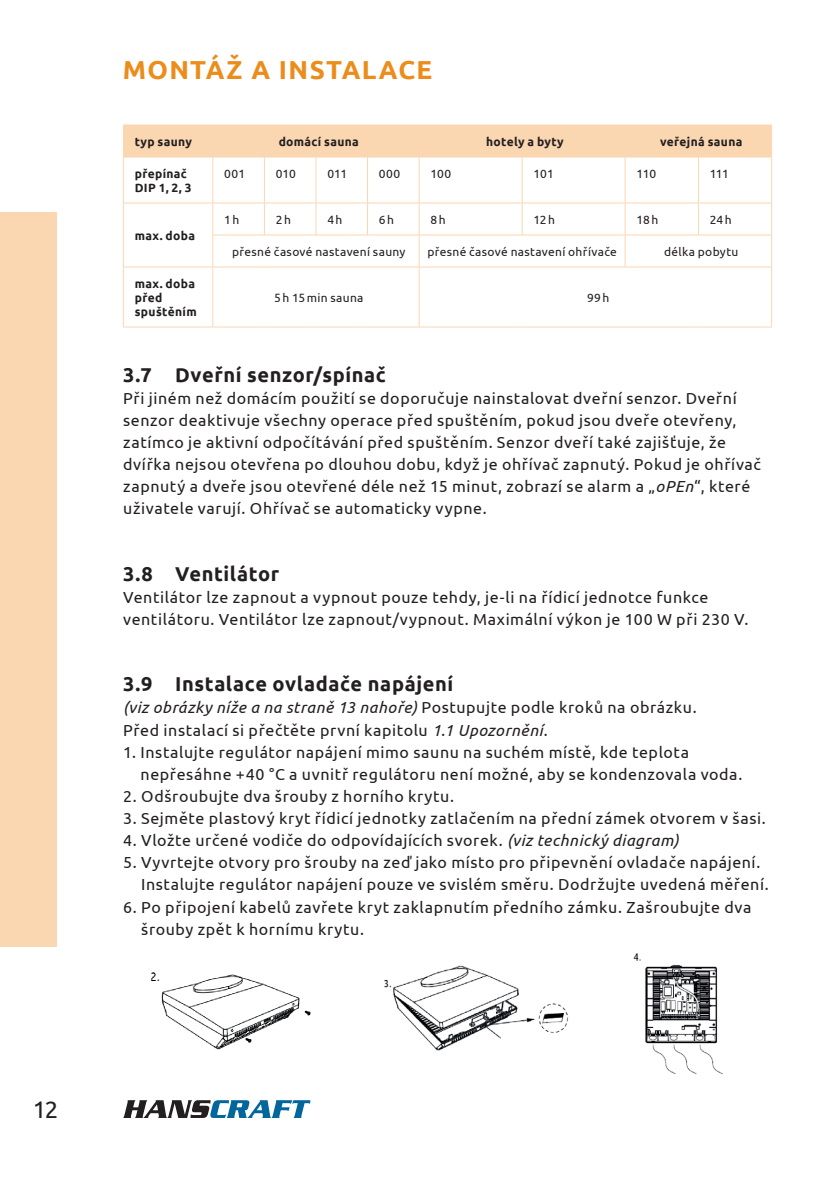
<style>
.page{position:relative;width:840px;height:1191px;background:#fff}
.page>*{position:absolute;margin:0;border:0;box-sizing:border-box;transform-origin:0 0}
.t1{font:700 26px "Ubuntu";letter-spacing:.05em;color:#eb8c1b}
.t2{font:24px "Ubuntu";color:#231f20}
.t3{font:700 20px "Ubuntu";letter-spacing:.03em;color:#231f20}
.t4{font:16px/22.2px "Ubuntu";letter-spacing:.035em;color:#231f20}
.t5{font:12px "Ubuntu";letter-spacing:.025em;color:#231f20}
.t6{font:700 12px/14px "Ubuntu";letter-spacing:.03em;color:#231f20}
.s1{font-style:italic}
</style>
<div class="page">
<div style="left:0;top:213px;width:57px;height:734px;background:#fad7b1"></div>
<svg style="left:123px;top:1100px;width:187px;height:18px"></svg>
<div style="left:124px;top:126px;width:646px;height:31px;background:#fad7b1"></div>
<hr style="left:212px;top:125px;width:1px;height:32px;background:#fad7b1">
<hr style="left:123px;top:157px;width:90px;height:1px;background:#fad7b1">
<hr style="left:123px;top:157px;width:1px;height:46px;background:#fad7b1">
<hr style="left:213px;top:157px;width:51px;height:1px;background:#fad7b1">
<hr style="left:212px;top:157px;width:1px;height:46px;background:#fad7b1">
<hr style="left:264px;top:157px;width:52px;height:1px;background:#fad7b1">
<hr style="left:264px;top:157px;width:1px;height:46px;background:#fad7b1">
<hr style="left:316px;top:157px;width:51px;height:1px;background:#fad7b1">
<hr style="left:315px;top:157px;width:1px;height:46px;background:#fad7b1">
<hr style="left:367px;top:157px;width:52px;height:1px;background:#fad7b1">
<hr style="left:367px;top:157px;width:1px;height:46px;background:#fad7b1">
<hr style="left:419px;top:157px;width:103px;height:1px;background:#fad7b1">
<hr style="left:418px;top:157px;width:1px;height:46px;background:#fad7b1">
<hr style="left:522px;top:157px;width:102px;height:1px;background:#fad7b1">
<hr style="left:521px;top:157px;width:1px;height:46px;background:#fad7b1">
<hr style="left:624px;top:157px;width:74px;height:1px;background:#fad7b1">
<hr style="left:624px;top:157px;width:1px;height:46px;background:#fad7b1">
<hr style="left:698px;top:157px;width:73px;height:1px;background:#fad7b1">
<hr style="left:697px;top:157px;width:1px;height:46px;background:#fad7b1">
<hr style="left:770px;top:157px;width:1px;height:46px;background:#fad7b1">
<hr style="left:123px;top:203px;width:90px;height:1px;background:#fad7b1">
<hr style="left:123px;top:203px;width:1px;height:32px;background:#fad7b1">
<hr style="left:213px;top:203px;width:51px;height:1px;background:#fad7b1">
<hr style="left:212px;top:203px;width:1px;height:32px;background:#fad7b1">
<hr style="left:264px;top:203px;width:52px;height:1px;background:#fad7b1">
<hr style="left:264px;top:203px;width:1px;height:32px;background:#fad7b1">
<hr style="left:316px;top:203px;width:51px;height:1px;background:#fad7b1">
<hr style="left:315px;top:203px;width:1px;height:32px;background:#fad7b1">
<hr style="left:367px;top:203px;width:52px;height:1px;background:#fad7b1">
<hr style="left:367px;top:203px;width:1px;height:32px;background:#fad7b1">
<hr style="left:419px;top:203px;width:103px;height:1px;background:#fad7b1">
<hr style="left:418px;top:203px;width:1px;height:32px;background:#fad7b1">
<hr style="left:522px;top:203px;width:102px;height:1px;background:#fad7b1">
<hr style="left:521px;top:203px;width:1px;height:32px;background:#fad7b1">
<hr style="left:624px;top:203px;width:74px;height:1px;background:#fad7b1">
<hr style="left:624px;top:203px;width:1px;height:32px;background:#fad7b1">
<hr style="left:698px;top:203px;width:73px;height:1px;background:#fad7b1">
<hr style="left:697px;top:203px;width:1px;height:32px;background:#fad7b1">
<hr style="left:770px;top:203px;width:1px;height:32px;background:#fad7b1">
<hr style="left:123px;top:235px;width:1px;height:32px;background:#fad7b1">
<hr style="left:212px;top:235px;width:52px;height:1px;background:#fad7b1">
<hr style="left:212px;top:235px;width:1px;height:32px;background:#fad7b1">
<hr style="left:264px;top:235px;width:52px;height:1px;background:#fad7b1">
<hr style="left:316px;top:235px;width:51px;height:1px;background:#fad7b1">
<hr style="left:367px;top:235px;width:52px;height:1px;background:#fad7b1">
<hr style="left:419px;top:235px;width:103px;height:1px;background:#fad7b1">
<hr style="left:418px;top:235px;width:1px;height:32px;background:#fad7b1">
<hr style="left:522px;top:235px;width:102px;height:1px;background:#fad7b1">
<hr style="left:624px;top:235px;width:74px;height:1px;background:#fad7b1">
<hr style="left:624px;top:235px;width:1px;height:32px;background:#fad7b1">
<hr style="left:698px;top:235px;width:73px;height:1px;background:#fad7b1">
<hr style="left:770px;top:235px;width:1px;height:32px;background:#fad7b1">
<hr style="left:123px;top:267px;width:90px;height:1px;background:#fad7b1">
<hr style="left:123px;top:267px;width:1px;height:60px;background:#fad7b1">
<hr style="left:213px;top:267px;width:51px;height:1px;background:#fad7b1">
<hr style="left:212px;top:267px;width:1px;height:60px;background:#fad7b1">
<hr style="left:264px;top:267px;width:52px;height:1px;background:#fad7b1">
<hr style="left:316px;top:267px;width:51px;height:1px;background:#fad7b1">
<hr style="left:367px;top:267px;width:52px;height:1px;background:#fad7b1">
<hr style="left:419px;top:267px;width:103px;height:1px;background:#fad7b1">
<hr style="left:418px;top:267px;width:1px;height:60px;background:#fad7b1">
<hr style="left:522px;top:267px;width:102px;height:1px;background:#fad7b1">
<hr style="left:624px;top:267px;width:74px;height:1px;background:#fad7b1">
<hr style="left:698px;top:267px;width:73px;height:1px;background:#fad7b1">
<hr style="left:770px;top:267px;width:1px;height:60px;background:#fad7b1">
<hr style="left:123px;top:327px;width:90px;height:1px;background:#fad7b1">
<hr style="left:213px;top:327px;width:51px;height:1px;background:#fad7b1">
<hr style="left:264px;top:327px;width:52px;height:1px;background:#fad7b1">
<hr style="left:316px;top:327px;width:51px;height:1px;background:#fad7b1">
<hr style="left:367px;top:327px;width:52px;height:1px;background:#fad7b1">
<hr style="left:419px;top:327px;width:103px;height:1px;background:#fad7b1">
<hr style="left:522px;top:327px;width:102px;height:1px;background:#fad7b1">
<hr style="left:624px;top:327px;width:74px;height:1px;background:#fad7b1">
<hr style="left:698px;top:327px;width:73px;height:1px;background:#fad7b1">
<hr style="left:123px;top:125px;width:90px;height:1px;background:#fad7b1">
<hr style="left:123px;top:125px;width:1px;height:32px;background:#fad7b1">
<hr style="left:213px;top:125px;width:51px;height:1px;background:#fad7b1">
<hr style="left:264px;top:125px;width:52px;height:1px;background:#fad7b1">
<hr style="left:316px;top:125px;width:51px;height:1px;background:#fad7b1">
<hr style="left:367px;top:125px;width:52px;height:1px;background:#fad7b1">
<hr style="left:419px;top:125px;width:103px;height:1px;background:#fad7b1">
<hr style="left:522px;top:125px;width:102px;height:1px;background:#fad7b1">
<hr style="left:624px;top:125px;width:74px;height:1px;background:#fad7b1">
<hr style="left:698px;top:125px;width:73px;height:1px;background:#fad7b1">
<hr style="left:418px;top:125px;width:1px;height:32px;background:#fad7b1">
<hr style="left:624px;top:125px;width:1px;height:32px;background:#fad7b1">
<hr style="left:770px;top:125px;width:1px;height:32px;background:#fad7b1">
<img style="left:150px;top:972px;width:161px;height:78px">
<img style="left:384px;top:965px;width:185px;height:86px">
<img style="left:633px;top:953px;width:90px;height:122px">
<h2 class="t2" style="left:33px;top:1094px;width:27px">12</h2>
<h1 class="t1" style="left:123px;top:54px;width:311px">MONTÁŽ A INSTALACE</h1>
<p class="t6" style="left:135px;top:134px;width:59px">typ sauny</p>
<p class="t6" style="left:278px;top:134px;width:82px">domácí sauna</p>
<p class="t6" style="left:486px;top:134px;width:79px">hotely a byty</p>
<p class="t6" style="left:659px;top:134px;width:84px">veřejná sauna</p>
<p class="t6" style="left:135px;top:166px;width:58px">přepínač<br>DIP 1, 2, 3</p>
<p class="t5" style="left:224px;top:166px;width:22px">001</p>
<p class="t5" style="left:275px;top:166px;width:22px">010</p>
<p class="t5" style="left:327px;top:166px;width:21px">011</p>
<p class="t5" style="left:378px;top:166px;width:23px">000</p>
<p class="t5" style="left:430px;top:166px;width:22px">100</p>
<p class="t5" style="left:533px;top:166px;width:22px">101</p>
<p class="t5" style="left:636px;top:166px;width:21px">110</p>
<p class="t5" style="left:709px;top:166px;width:21px">111</p>
<p class="t6" style="left:135px;top:228px;width:62px">max. doba</p>
<p class="t5" style="left:224px;top:212px;width:17px">1 h</p>
<p class="t5" style="left:275px;top:212px;width:17px">2 h</p>
<p class="t5" style="left:327px;top:212px;width:17px">4 h</p>
<p class="t5" style="left:379px;top:212px;width:17px">6 h</p>
<p class="t5" style="left:430px;top:212px;width:17px">8 h</p>
<p class="t5" style="left:533px;top:212px;width:23px">12 h</p>
<p class="t5" style="left:636px;top:212px;width:23px">18 h</p>
<p class="t5" style="left:709px;top:212px;width:23px">24 h</p>
<p class="t5" style="left:232px;top:244px;width:175px">přesné časové nastavení sauny</p>
<p class="t5" style="left:427px;top:244px;width:191px">přesné časové nastavení ohřívače</p>
<p class="t5" style="left:663px;top:244px;width:76px">délka pobytu</p>
<p class="t6" style="left:135px;top:276px;width:63px">max. doba před spuštěním</p>
<p class="t5" style="left:274px;top:290px;width:91px">5 h 15 min sauna</p>
<p class="t5" style="left:586px;top:290px;width:24px">99 h</p>
<p class="t3" style="left:123px;top:362px;width:264px">3.7 Dveřní senzor/spínač</p>
<p class="t4" style="left:123px;top:386px;width:639px">Při jiném než domácím použití se doporučuje nainstalovat dveřní senzor. Dveřní senzor deaktivuje všechny operace před spuštěním, pokud jsou dveře otevřeny, zatímco je aktivní odpočítávání před spuštěním. Senzor dveří také zajišťuje, že dvířka nejsou otevřena po dlouhou dobu, když je ohřívač zapnutý. Pokud je ohřívač zapnutý a dveře jsou otevřené déle než 15 minut, zobrazí se alarm a „<span class="s1">oPEn</span>“, které uživatele varují. Ohřívač se automaticky vypne.</p>
<p class="t3" style="left:123px;top:561px;width:157px">3.8 Ventilátor</p>
<p class="t4" style="left:123px;top:585px;width:626px">Ventilátor lze zapnout a vypnout pouze tehdy, je-li na řídicí jednotce funkce ventilátoru. Ventilátor lze zapnout/vypnout. Maximální výkon je 100 W při 230 V.</p>
<p class="t3" style="left:123px;top:672px;width:331px">3.9 Instalace ovladače napájení</p>
<p class="t4" style="left:123px;top:696px;width:574px"><span class="s1">(viz obrázky níže a na straně 13 nahoře)</span> Postupujte podle kroků na obrázku.<br>Před instalací si přečtěte první kapitolu <span class="s1">1.1 Upozornění</span>.</p>
<p class="t4" style="left:140px;top:740px;width:603px;text-indent:-17px">1. Instalujte regulátor napájení mimo saunu na suchém místě, kde teplota nepřesáhne +40 °C a uvnitř regulátoru není možné, aby se kondenzovala voda.</p>
<p class="t4" style="left:123px;top:784px;width:332px">2. Odšroubujte dva šrouby z horního krytu.</p>
<p class="t4" style="left:123px;top:806px;width:643px">3. Sejměte plastový kryt řídicí jednotky zatlačením na přední zámek otvorem v šasi.</p>
<p class="t4" style="left:123px;top:829px;width:557px">4. Vložte určené vodiče do odpovídajících svorek. <span class="s1">(viz technický diagram)</span></p>
<p class="t4" style="left:141px;top:851px;width:628px;text-indent:-18px">5. Vyvrtejte otvory pro šrouby na zeď jako místo pro připevnění ovladače napájení.<br>Instalujte regulátor napájení pouze ve svislém směru. Dodržujte uvedená měření.</p>
<p class="t4" style="left:141px;top:895px;width:611px;text-indent:-18px">6. Po připojení kabelů zavřete kryt zaklapnutím předního zámku. Zašroubujte dva šrouby zpět k hornímu krytu.</p>
</div>
